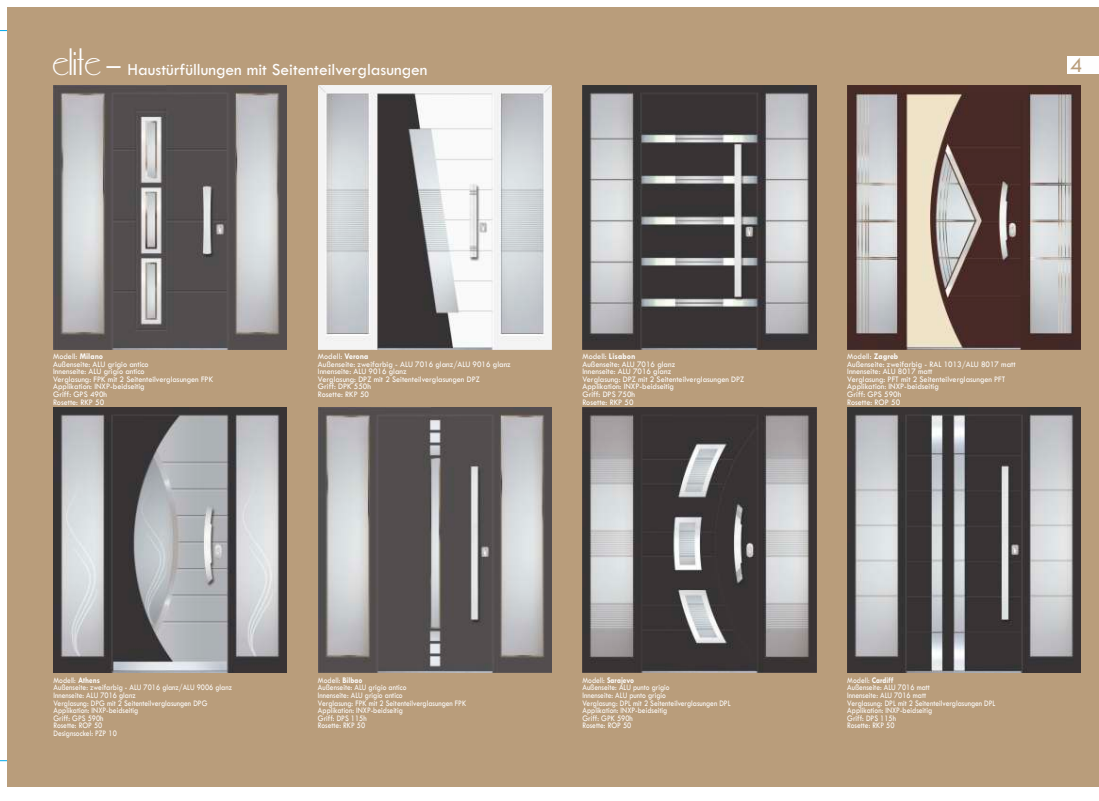
<style>
.page{position:relative;width:1099px;height:801px;background:#fff}
.page>*{position:absolute;margin:0;border:0;box-sizing:border-box;transform-origin:0 0}
.t1{font:22.5px "Tw Cen";color:#b99d7b}
.t2{font:17.5px "Tw Cen";color:#fefefe}
.t3{font:8.75px/7.6px "Tw Cen";color:#fefefe;scale:.86 1}
.t4{font:8.75px/7.6px "Tw Cen";color:#fefefe;scale:.93 1}
.s1{font-family:"Maharlika";font-size:33.38px}
.s2{font-weight:700}
</style>
<div class="page">
<div style="left:7px;top:7px;width:1091px;height:780px;background:#b99d7b"></div>
<div style="left:1067px;top:56px;width:31px;height:18px;background:#fefefe"></div>
<img style="left:318px;top:85px;width:233px;height:265px">
<img style="left:53px;top:85px;width:234px;height:265px">
<img style="left:582px;top:85px;width:234px;height:265px">
<img style="left:847px;top:85px;width:233px;height:265px">
<img style="left:847px;top:408px;width:233px;height:264px">
<img style="left:318px;top:408px;width:233px;height:264px">
<img style="left:53px;top:408px;width:234px;height:264px">
<img style="left:582px;top:408px;width:234px;height:264px">
<h2 class="t2" style="left:52px;top:63px;width:376px"><span class="s1">elite -</span> Haustürfüllungen mit Seitenteilverglasungen</h2>
<h1 class="t1" style="left:1070px;top:57px;width:14px">4</h1>
<p class="t4" style="left:53px;top:353px;width:174px">Modell: <span class="s2">Milano<br></span>Außenseite: ALU grigio antico<br>Innenseite: ALU grigio antico<br>Verglasung: FPK mit 2 Seitenteilverglasungen FPK<br>Applikation: INXP-beidseitig<br>Griff: GPS 490h<br>Rosette: RKP 50</p>
<p class="t4" style="left:318px;top:353px;width:209px">Modell: <span class="s2">Verona<br></span>Außenseite: zweifarbig - ALU 7016 glanz/ALU 9016 glanz<br>Innenseite: ALU 9016 glanz<br>Verglasung: DPZ mit 2 Seitenteilverglasungen DPZ<br>Griff: DPK 550h<br>Rosette: RKP 50</p>
<p class="t4" style="left:582px;top:353px;width:176px">Modell: <span class="s2">Lisabon<br></span>Außenseite: ALU 7016 glanz<br>Innenseite: ALU 7016 glanz<br>Verglasung: DPZ mit 2 Seitenteilverglasungen DPZ<br>Applikation: INXP-beidseitig<br>Griff: DPS 750h<br>Rosette: RKP 50</p>
<p class="t4" style="left:847px;top:353px;width:182px">Modell: <span class="s2">Zagreb<br></span>Außenseite: zweifarbig - RAL 1013/ALU 8017 matt<br>Innenseite: ALU 8017 matt<br>Verglasung: PFT mit 2 Seitenteilverglasungen PFT<br>Applikation: INXP-beidseitig<br>Griff: GPS 590h<br>Rosette: ROP 50</p>
<p class="t3" style="left:53px;top:677px;width:209px">Modell: <span class="s2">Athens<br></span>Außenseite: zweifarbig - ALU 7016 glanz/ALU 9006 glanz<br>Innenseite: ALU 7016 glanz<br>Verglasung: DPG mit 2 Seitenteilverglasungen DPG<br>Applikation: INXP-beidseitig<br>Griff: GPS 590h<br>Rosette: ROP 50<br>Designsockel: PZP 10</p>
<p class="t3" style="left:318px;top:677px;width:174px">Modell: <span class="s2">Bilbao<br></span>Außenseite: ALU grigio antico<br>Innenseite: ALU grigio antico<br>Verglasung: FPK mit 2 Seitenteilverglasungen FPK<br>Applikation: INXP-beidseitig<br>Griff: DPS 115h<br>Rosette: RKP 50</p>
<p class="t3" style="left:582px;top:677px;width:174px">Modell: <span class="s2">Sarajevo<br></span>Außenseite: ALU punto grigio<br>Innenseite: ALU punto grigio<br>Verglasung: DPL mit 2 Seitenteilverglasungen DPL<br>Applikation: INXP-beidseitig<br>Griff: GPK 590h<br>Rosette: ROP 50</p>
<p class="t3" style="left:847px;top:677px;width:174px">Modell: <span class="s2">Cardiff<br></span>Außenseite: ALU 7016 matt<br>Innenseite: ALU 7016 matt<br>Verglasung: DPL mit 2 Seitenteilverglasungen DPL<br>Applikation: INXP-beidseitig<br>Griff: DPS 115h<br>Rosette: RKP 50</p>
</div>
